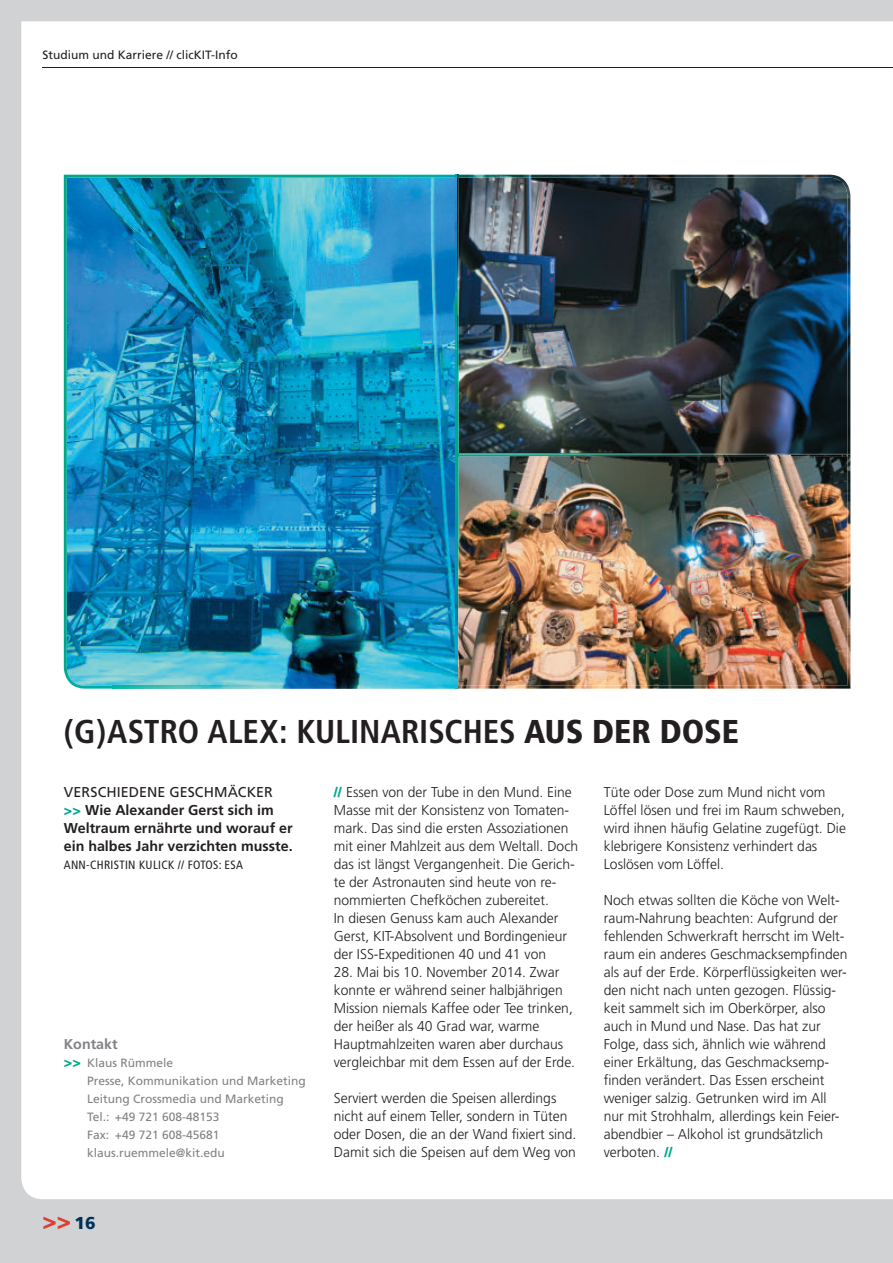
<style>
.page{position:relative;width:893px;height:1263px;background:#d1d2d4}
.page>*{position:absolute;margin:0;border:0;box-sizing:border-box;transform-origin:0 0}
.t1{font:700 condensed 33px "Frutiger";letter-spacing:-.005em;color:#231f20}
.t2{font:900 24px "Frutiger";color:#dd3f32}
.t3{font:300 14.25px/18px "Frutiger";color:#231f20}
.t4{font:700 14.25px/18px "Frutiger";color:#231f20}
.t5{font:700 14.25px "Frutiger";color:#808285}
.t6{font:12px/18px "Frutiger";color:#808285}
.t7{font:12px "Frutiger";color:#231f20}
.t8{font:condensed 12px "Frutiger";letter-spacing:.025em;color:#231f20}
.s1{font-weight:900}
.s2{font-weight:400}
.s3{font-weight:900;color:#00a78e}
.s4{font-weight:900;font-size:14.25px;color:#00a78e}
.s5{font-size:17.25px;color:#003159}
</style>
<div class="page">
<div style="left:21px;top:21px;width:871px;height:1178px;background:#fff"></div>
<hr style="left:43px;top:67px;width:850px;height:1px;background:#231f20">
<svg style="left:892px;top:21px;width:1px;height:1178px"></svg>
<img style="left:113px;top:178px;width:737px;height:511px">
<img style="left:64px;top:175px;width:392px;height:51px">
<img style="left:64px;top:225px;width:49px;height:464px">
<img style="left:112px;top:686px;width:344px;height:3px">
<img style="left:459px;top:175px;width:391px;height:278px">
<p class="t7" style="left:43px;top:48px;width:197px">Studium und Karriere // clicKIT-Info</p>
<p class="t1" style="left:64px;top:712px;width:677px">(G)ASTRO ALEX: KULINARISCHES <span class="s1">AUS DER DOSE</span></p>
<p class="t4" style="left:64px;top:782px;width:230px"><span class="s2">VERSCHIEDENE GESCHMÄCKER </span><span class="s3">&gt;&gt;</span> Wie Alexander Gerst sich im<br>Weltraum ernährte und worauf er ein halbes Jahr verzichten musste.</p>
<p class="t8" style="left:64px;top:857px;width:181px">ANN-CHRISTIN KULICK // FOTOS: ESA</p>
<p class="t5" style="left:64px;top:1035px;width:55px">Kontakt</p>
<p class="t6" style="left:87px;top:1053px;width:220px;text-indent:-23px"><span class="s4">&gt;&gt;</span> Klaus Rümmele<br>Presse, Kommunikation und Marketing<br>Leitung Crossmedia und Marketing<br>Tel.: +49 721 608-48153<br>Fax: +49 721 608-45681 klaus.ruemmele@kit.edu</p>
<p class="t2" style="left:43px;top:1206px;width:55px">&gt;&gt; <span class="s5">16</span></p>
<p class="t3" style="left:334px;top:783px;width:246px"><span class="s3">//</span> Essen von der Tube in den Mund. Eine Masse mit der Konsistenz von Tomaten&shy;mark. Das sind die ersten Assoziationen mit einer Mahlzeit aus dem Weltall. Doch das ist längst Vergangenheit. Die Gerich&shy;te der Astronauten sind heute von re&shy;nommierten Chefköchen zubereitet.<br>In diesen Genuss kam auch Alexander Gerst, KIT-Absolvent und Bordingenieur der ISS-Expeditionen 40 und 41 von</p>
<p class="t3" style="left:334px;top:963px;width:243px">28. Mai bis 10. November 2014. Zwar konnte er während seiner halbjährigen Mission niemals Kaffee oder Tee trinken, der heißer als 40 Grad war, warme Hauptmahlzeiten waren aber durchaus vergleichbar mit dem Essen auf der Erde.</p>
<p class="t3" style="left:334px;top:1089px;width:244px">Serviert werden die Speisen allerdings nicht auf einem Teller, sondern in Tüten oder Dosen, die an der Wand fixiert sind.<br>Damit sich die Speisen auf dem Weg von</p>
<p class="t3" style="left:604px;top:783px;width:244px">Tüte oder Dose zum Mund nicht vom Löffel lösen und frei im Raum schweben, wird ihnen häufig Gelatine zugefügt. Die klebrigere Konsistenz verhindert das Loslösen vom Löffel.</p>
<p class="t3" style="left:604px;top:891px;width:245px">Noch etwas sollten die Köche von Welt&shy;raum-Nahrung beachten: Aufgrund der fehlenden Schwerkraft herrscht im Welt&shy;raum ein anderes Geschmacks empfinden als auf der Erde. Körperflüssigkeiten wer&shy;den nicht nach unten gezogen. Flüssig&shy;keit sammelt sich im Oberkörper, also auch in Mund und Nase. Das hat zur Folge, dass sich, ähnlich wie während einer Erkältung, das Geschmacksemp&shy;finden verändert. Das Essen erscheint weniger salzig. Getrunken wird im All nur mit Strohhalm, allerdings kein Feier&shy;abend bier – Alkohol ist grundsätzlich verboten. <span class="s3">//</span></p>
</div>
